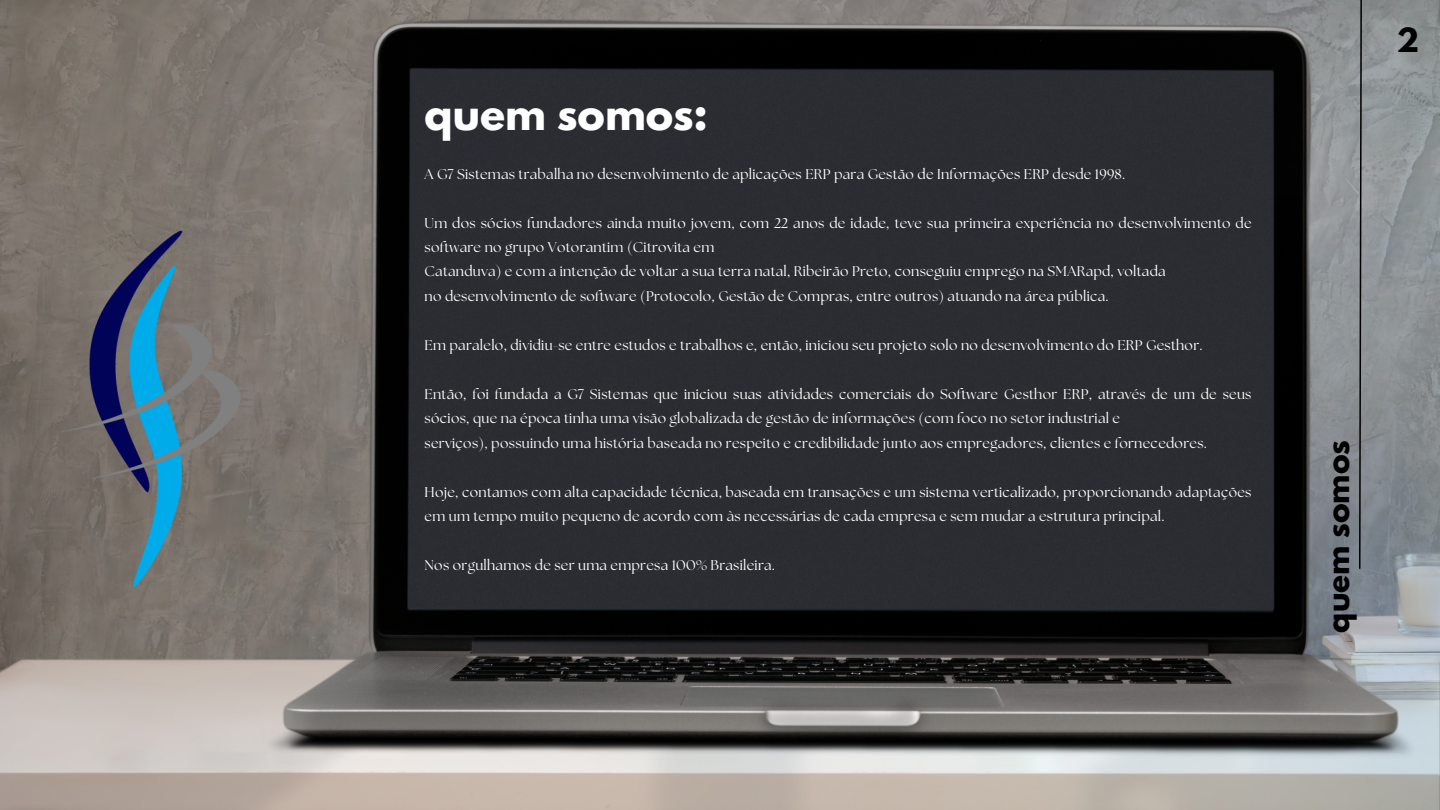
<style>
.page{position:relative;width:1440px;height:810px;background:#fff}
.page>*{position:absolute;margin:0;border:0;box-sizing:border-box;transform-origin:0 0}
.t1{font:700 41.4px "League Spartan";color:#fff}
.t2{font:700 29.7px "League Spartan";color:#000}
.t3{font:14.1px/24.5px "The Seasons";letter-spacing:.02em;color:#fff}
</style>
<div class="page">
<img style="left:0;top:0;width:1440px;height:810px">
<img style="left:27px;top:194px;width:234px;height:422px;border-radius:12px">
<svg style="left:1358px;top:0;width:5px;height:19px"></svg>
<img style="left:261px;top:19px;width:1158px;height:742px">
<p class="t1" style="left:425px;top:92px;width:285px">quem somos:</p>
<p class="t3" style="left:425px;top:162px;width:702px">A G7 Sistemas trabalha no desenvolvimento de aplicações ERP para Gestão de Informações ERP desde 1998.</p>
<p class="t3" style="left:425px;top:211px;width:828px">Um dos sócios fundadores ainda muito jovem, com 22 anos de idade, teve sua primeira experiência no desenvolvimento de software no grupo Votorantim (Citrovita em</p>
<p class="t3" style="left:425px;top:260px;width:742px">Catanduva) e com a intenção de voltar a sua terra natal, Ribeirão Preto, conseguiu emprego na SMARapd, voltada</p>
<p class="t3" style="left:425px;top:285px;width:686px">no desenvolvimento de software (Protocolo, Gestão de Compras, entre outros) atuando na área pública.</p>
<p class="t3" style="left:425px;top:334px;width:780px">Em paralelo, dividiu-se entre estudos e trabalhos e, então, iniciou seu projeto solo no desenvolvimento do ERP Gesthor.</p>
<p class="t3" style="left:425px;top:383px;width:828px">Então, foi fundada a G7 Sistemas que iniciou suas atividades comerciais do Software Gesthor ERP, através de um de seus sócios, que na época tinha uma visão globalizada de gestão de informações (com foco no setor industrial e</p>
<p class="t3" style="left:425px;top:431px;width:784px">serviços), possuindo uma história baseada no respeito e credibilidade junto aos empregadores, clientes e fornecedores.</p>
<p class="t3" style="left:425px;top:480px;width:828px">Hoje, contamos com alta capacidade técnica, baseada em transações e um sistema verticalizado, proporcionando adaptações em um tempo muito pequeno de acordo com às necessárias de cada empresa e sem mudar a estrutura principal.</p>
<p class="t3" style="left:425px;top:554px;width:352px">Nos orgulhamos de ser uma empresa 100% Brasileira.</p>
<p class="t2" style="left:1397px;top:25px;width:24px">2</p>
<p class="t2" style="left:1322px;top:633px;width:194px;rotate:-90deg">quem somos</p>
</div>
